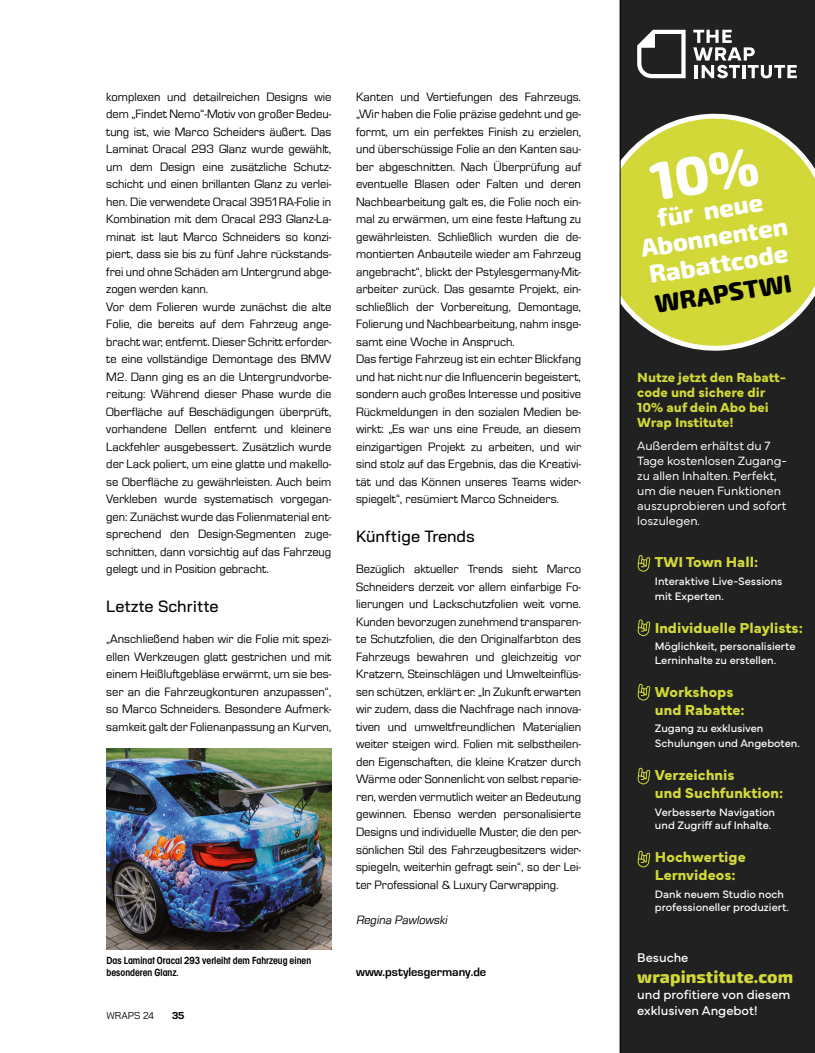
<style>
.page{position:relative;width:815px;height:1053px;background:#fff}
.page>*{position:absolute;margin:0;border:0;box-sizing:border-box;transform-origin:0 0}
.t1{font:800 25.25px/27px "Exo Soft";color:#fff;text-align:center}
.t2{font:800 25.25px "Exo Soft";color:#000}
.t3{font:800 17.5px "Exo Soft";color:#d1d837}
.t4{font:500 16.25px "Bai Jamjuree";color:#000}
.t5{font:700 15px/18px "Mundial";color:#d1d837}
.t6{font:700 13.75px/15px "Mundial";letter-spacing:-.005em;color:#d1d837}
.t7{font:13.12px/15.8px "Mundial";color:#fff}
.t8{font:12.5px/17.5px "Micro Square";color:#000}
.t9{font:300 12.5px/15px "Mundial";letter-spacing:-.005em;color:#fff}
.t10{font:700 12.5px "Micro Square";color:#000}
.t11{font:italic 12.5px "Micro Square";color:#000}
.t12{font:11.25px/13.5px "Mundial";color:#fff}
.t13{font:10.62px/12.5px "Avignon Cd Demi";color:#000}
.t14{font:10px "Bai Jamjuree";color:#000}
.t15{font:700 10px "Bai Jamjuree";color:#000}
</style>
<div class="page">
<svg style="left:620px;top:0;width:195px;height:1052px;background:#424329"></svg>
<img style="left:106px;top:748px;width:225px;height:201px">
<div style="left:648px;top:147px;width:111px;height:54px;background:#d1d837"></div>
<p class="t8" style="left:106px;top:88px;width:227px">komplexen und detailreichen Designs wie dem „Findet Nemo“-Motiv von großer Bedeu&shy;tung ist, wie Marco Scheiders äußert. Das Laminat Oracal 293 Glanz wurde gewählt, um dem Design eine zusätzliche Schutz&shy;schicht und einen brillanten Glanz zu verlei&shy;hen. Die verwendete Oracal 3951RA-Folie in Kombination mit dem Oracal 293 Glanz-La&shy;minat ist laut Marco Schneiders so konzi&shy;piert, dass sie bis zu fünf Jahre rückstands&shy;frei und ohne Schäden am Untergrund abge&shy;zogen werden kann.<br>Vor dem Folieren wurde zunächst die alte Folie, die bereits auf dem Fahrzeug ange&shy;bracht war, entfernt. Dieser Schritt erforder&shy;te eine vollständige Demontage des BMW M2. Dann ging es an die Untergrundvorbe&shy;reitung: Während dieser Phase wurde die Oberfläche auf Beschädigungen überprüft, vorhandene Dellen entfernt und kleinere Lackfehler ausgebessert. Zusätzlich wurde der Lack poliert, um eine glatte und makello&shy;se Oberfläche zu gewährleisten. Auch beim Verkleben wurde systematisch vorgegan&shy;gen: Zunächst wurde das Folienmaterial ent&shy;sprechend den Design-Segmenten zuge&shy;schnitten, dann vorsichtig auf das Fahrzeug gelegt und in Position gebracht.</p>
<h3 class="t4" style="left:106px;top:597px;width:114px">Letzte Schritte</h3>
<p class="t8" style="left:106px;top:630px;width:227px;text-align:justify">„Anschließend haben wir die Folie mit spezi&shy;ellen Werkzeugen glatt gestrichen und mit einem Heißluftgebläse erwärmt, um sie bes&shy;ser an die Fahrzeugkonturen anzupassen“, so Marco Schneiders. Besondere Aufmerk&shy;samkeit galt der Folienanpassung an Kurven,</p>
<p class="t13" style="left:107px;top:953px;width:206px">Das Laminat Oracal 293 verleiht dem Fahrzeug einen besonderen Glanz.</p>
<p class="t14" style="left:107px;top:1007px;width:49px">WRAPS 24</p>
<p class="t15" style="left:172px;top:1009px;width:14px">35</p>
<p class="t8" style="left:356px;top:88px;width:227px">Kanten und Vertiefungen des Fahrzeugs. „Wir haben die Folie präzise gedehnt und ge&shy;formt, um ein perfektes Finish zu erzielen, und überschüssige Folie an den Kanten sau&shy;ber abgeschnitten. Nach Überprüfung auf eventuelle Blasen oder Falten und deren Nachbearbeitung galt es, die Folie noch ein&shy;mal zu erwärmen, um eine feste Haftung zu gewährleisten. Schließlich wurden die de&shy;montierten Anbauteile wieder am Fahrzeug angebracht“, blickt der Pstylesgermany-Mit&shy;arbeiter zurück. Das gesamte Projekt, ein&shy;schließlich der Vorbereitung, Demontage, Folierung und Nachbearbeitung, nahm insge&shy;samt eine Woche in Anspruch.<br>Das fertige Fahrzeug ist ein echter Blickfang und hat nicht nur die Influencerin begeistert, sondern auch großes Interesse und positive Rückmeldungen in den sozialen Medien be&shy;wirkt: „Es war uns eine Freude, an diesem einzigartigen Projekt zu arbeiten, und wir sind stolz auf das Ergebnis, das die Kreativi&shy;tät und das Können unseres Teams wider&shy;spiegelt“, resümiert Marco Schneiders.</p>
<h3 class="t4" style="left:356px;top:527px;width:120px">Künftige Trends</h3>
<p class="t8" style="left:356px;top:560px;width:227px;text-align:justify">Bezüglich aktueller Trends sieht Marco Schneiders derzeit vor allem einfarbige Fo&shy;lierungen und Lackschutzfolien weit vorne.<br>Kunden bevorzugen zunehmend transparen&shy;te Schutzfolien, die den Originalfarbton des Fahrzeugs bewahren und gleichzeitig vor Kratzern, Steinschlägen und Umwelteinflüs&shy;sen schützen, erklärt er. „In Zukunft erwarten wir zudem, dass die Nachfrage nach innova&shy;tiven und umweltfreundlichen Materialien weiter steigen wird. Folien mit selbstheilen&shy;den Eigenschaften, die kleine Kratzer durch Wärme oder Sonnenlicht von selbst reparie&shy;ren, werden vermutlich weiter an Bedeutung gewinnen. Ebenso werden personalisierte Designs und individuelle Muster, die den per&shy;sönlichen Stil des Fahrzeugbesitzers wider&shy;spiegeln, weiterhin gefragt sein“, so der Lei&shy;ter Professional &amp; Luxury Carwrapping.</p>
<p class="t11" style="left:356px;top:912px;width:95px">Regina Pawlowski</p>
<p class="t10" style="left:356px;top:964px;width:132px">www.pstylesgermany.de</p>
<h1 class="t1" style="left:635px;top:209px;width:150px;rotate:-9deg">für neue<br>Abonnenten<br>Rabattcode</h1>
<h1 class="t2" style="left:653px;top:289px;width:140px;rotate:-9deg">WRAPSTWI</h1>
<p class="t6" style="left:637px;top:369px;width:151px">Nutze jetzt den Rabatt&shy;code und sichere dir<br>10% auf dein Abo bei<br>Wrap Institute!</p>
<p class="t9" style="left:637px;top:437px;width:151px">Außerdem erhältst du 7<br>Tage kostenlosen Zugang&shy;zu allen Inhalten. Perfekt, um die neuen Funktionen auszuprobieren und sofort loszulegen.</p>
<p class="t5" style="left:655px;top:551px;width:105px">TWI Town Hall:</p>
<p class="t12" style="left:655px;top:572px;width:129px;line-height:15px">Interaktive Live-Sessions mit Experten.</p>
<p class="t5" style="left:655px;top:617px;width:150px">Individuelle Playlists:</p>
<p class="t12" style="left:655px;top:638px;width:142px">Möglichkeit, personalisierte<br>Lerninhalte zu erstellen.</p>
<p class="t5" style="left:655px;top:681px;width:91px">Workshops und Rabatte:</p>
<p class="t12" style="left:655px;top:720px;width:146px;line-height:15px">Zugang zu exklusiven<br>Schulungen und Angeboten.</p>
<p class="t5" style="left:655px;top:764px;width:130px">Verzeichnis<br>und Suchfunktion:</p>
<p class="t12" style="left:655px;top:804px;width:122px">Verbesserte Navigation und Zugriff auf Inhalte.</p>
<p class="t5" style="left:655px;top:846px;width:92px">Hochwertige<br>Lernvideos:</p>
<p class="t12" style="left:655px;top:886px;width:135px">Dank neuem Studio noch professioneller produziert.</p>
<p class="t7" style="left:637px;top:948px;width:53px">Besuche</p>
<h2 class="t3" style="left:637px;top:966px;width:157px">wrapinstitute.com</h2>
<p class="t7" style="left:637px;top:985px;width:155px">und profitiere von diesem exklusiven Angebot!</p>
</div>
